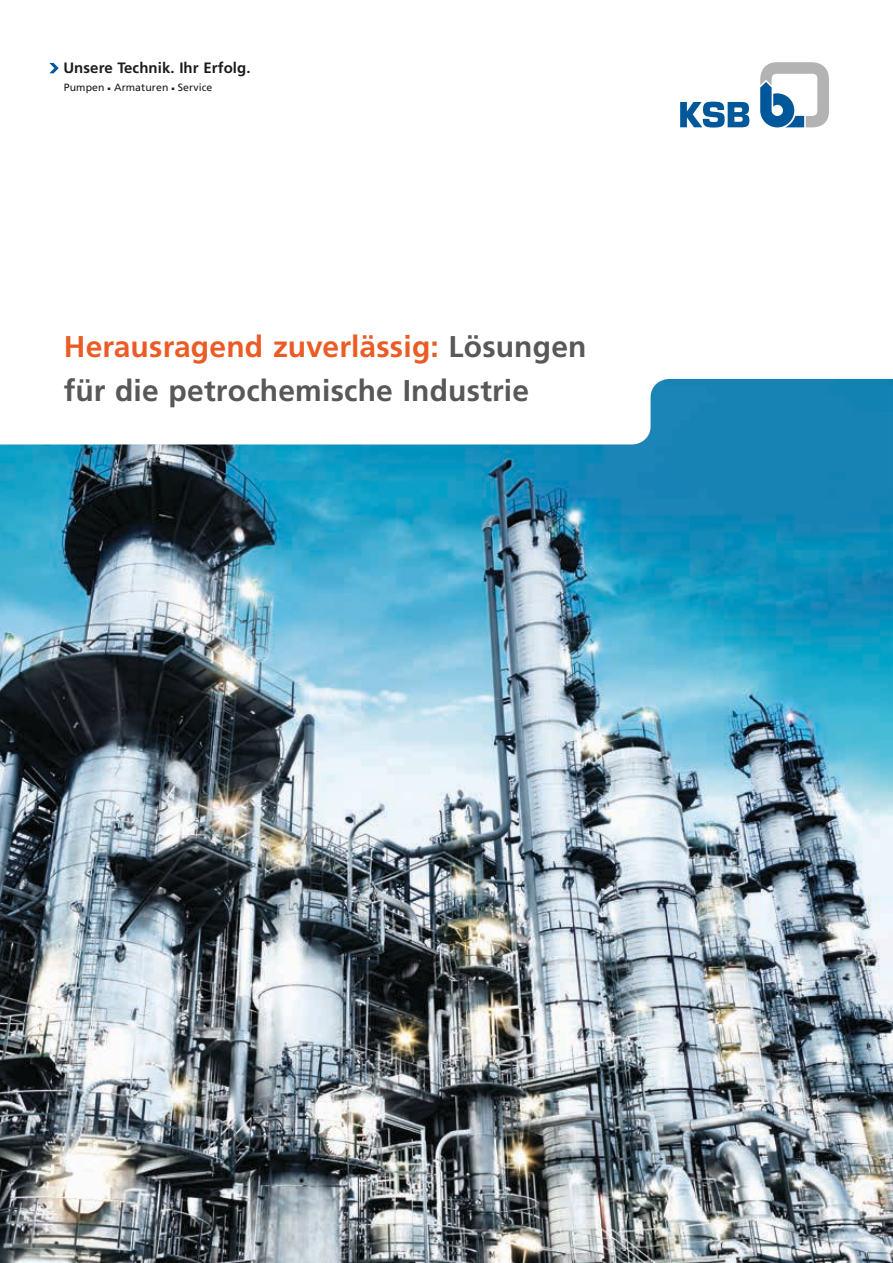
<style>
.page{position:relative;width:893px;height:1263px;background:#fff}
.page>*{position:absolute;margin:0;border:0;box-sizing:border-box;transform-origin:0 0}
.t1{font:700 30px/43.7px "Frutiger LT Pro";letter-spacing:.005em;color:#585858}
.t2{font:700 15px "Frutiger LT Pro";letter-spacing:.005em;color:#1c1c1b}
.t3{font:10.5px "Frutiger LT Pro";letter-spacing:.01em;color:#1c1c1b}
.s1{color:#ea5c26}
</style>
<div class="page">
<svg style="left:760px;top:62px;width:69px;height:65px"></svg>
<svg style="left:680px;top:102px;width:69px;height:26px"></svg>
<img style="left:0;top:379px;width:893px;height:884px">
<svg style="left:49px;top:63px;width:10px;height:10px"></svg>
<p class="t2" style="left:63px;top:59px;width:189px">Unsere Technik. Ihr Erfolg.</p>
<p class="t3" style="left:64px;top:81px;width:150px">Pumpen ■ Armaturen ■ Service</p>
<p class="t1" style="left:64px;top:325px;width:524px"><span class="s1">Herausragend zuverlässig:</span> Lösungen für die petrochemische Industrie</p>
</div>
